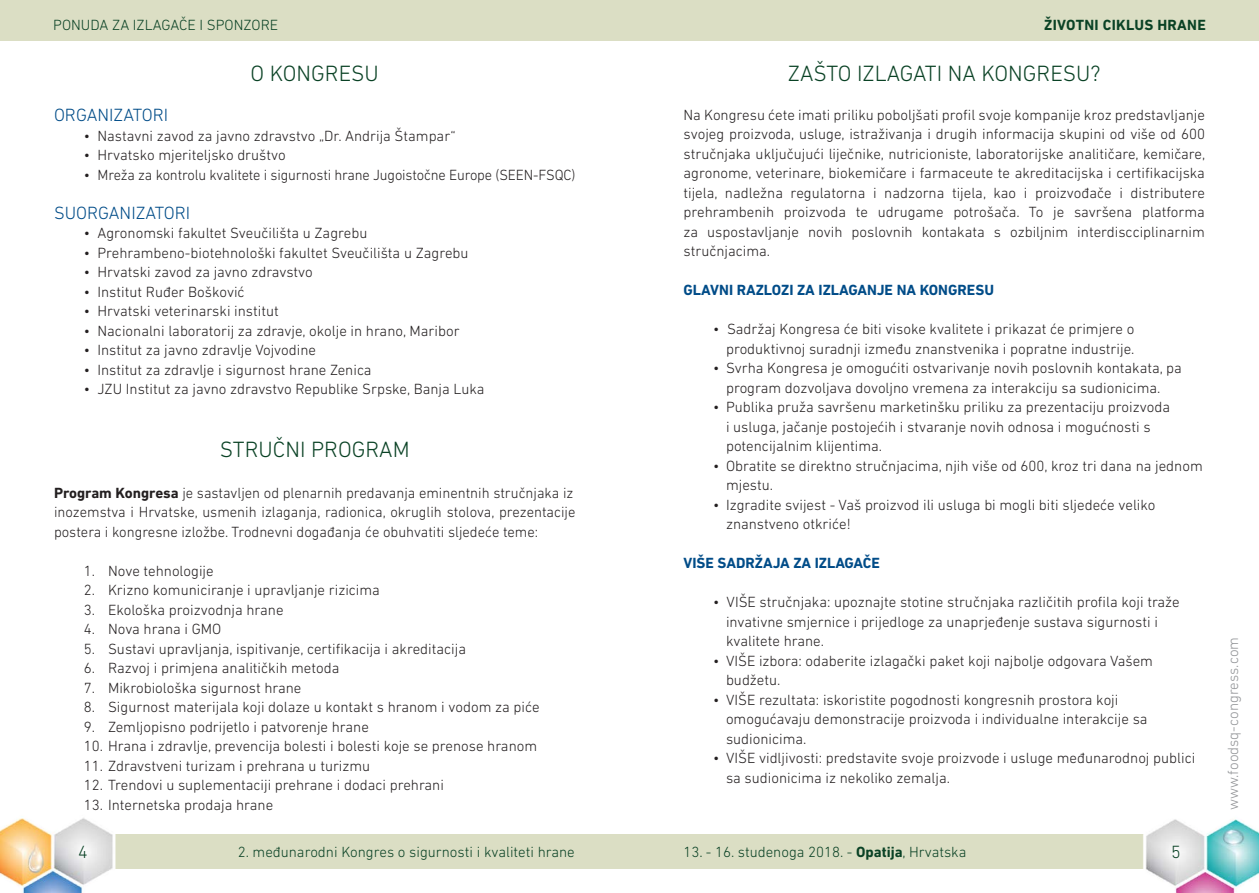
<style>
.page{position:relative;width:1259px;height:893px;background:#fff}
.page>*{position:absolute;margin:0;border:0;box-sizing:border-box;transform-origin:0 0}
.t1{font:300 22.5px "DIN Next LT Pro";color:#0a4225}
.t2{font:300 18px "DIN Next LT Pro";color:#014c88}
.t3{font:300 18px "DIN Next LT Pro";color:#0a4225}
.t4{font:300 15px/19.5px "DIN Next LT Pro";color:#231f20}
.t5{font:300 15px "DIN Next LT Pro";color:#0a4225}
.t6{font:700 15px "DIN Next LT Pro";color:#014c88}
.t7{font:300 15px "DIN Next LT Pro";color:#939598}
.t8{font:700 15px "DIN Next LT Pro";letter-spacing:.02em;color:#0a4225}
.s1{font-weight:700}
</style>
<div class="page">
<div style="left:629px;top:0;width:630px;height:41px;background:#dbdec4"></div>
<div style="left:629px;top:834px;width:630px;height:35px;background:#dbdec4"></div>
<div style="left:0;top:834px;width:629px;height:35px;background:#dbdec4"></div>
<div style="left:0;top:0;width:629px;height:41px;background:#dbdec4"></div>
<img style="left:0;top:818px;width:116px;height:75px">
<img style="left:1143px;top:819px;width:116px;height:74px">
<p class="t5" style="left:53px;top:17px;width:226px">PONUDA ZA IZLAGAČE I SPONZORE</p>
<h1 class="t1" style="left:250px;top:60px;width:130px">O KONGRESU</h1>
<p class="t2" style="left:54px;top:105px;width:116px">ORGANIZATORI</p>
<p class="t4" style="left:84px;top:126px;width:373px">• Nastavni zavod za javno zdravstvo „Dr. Andrija Štampar“</p>
<p class="t4" style="left:84px;top:145px;width:203px">• Hrvatsko mjeriteljsko društvo</p>
<p class="t4" style="left:84px;top:165px;width:493px">• Mreža za kontrolu kvalitete i sigurnosti hrane Jugoistočne Europe (SEEN-FSQC)</p>
<p class="t2" style="left:54px;top:202px;width:138px">SUORGANIZATORI</p>
<p class="t4" style="left:84px;top:223px;width:285px">• Agronomski fakultet Sveučilišta u Zagrebu</p>
<p class="t4" style="left:84px;top:243px;width:386px">• Prehrambeno-biotehnološki fakultet Sveučilišta u Zagrebu</p>
<p class="t4" style="left:84px;top:262px;width:231px">• Hrvatski zavod za javno zdravstvo</p>
<p class="t4" style="left:84px;top:282px;width:162px">• Institut Ruđer Bošković</p>
<p class="t4" style="left:84px;top:301px;width:196px">• Hrvatski veterinarski institut</p>
<p class="t4" style="left:84px;top:321px;width:377px">• Nacionalni laboratorij za zdravje, okolje in hrano, Maribor</p>
<p class="t4" style="left:84px;top:340px;width:234px">• Institut za javno zdravlje Vojvodine</p>
<p class="t4" style="left:84px;top:360px;width:289px">• Institut za zdravlje i sigurnost hrane Zenica</p>
<p class="t4" style="left:84px;top:379px;width:402px">• JZU Institut za javno zdravstvo Republike Srpske, Banja Luka</p>
<h1 class="t1" style="left:220px;top:437px;width:191px">STRUČNI PROGRAM</h1>
<p class="t4" style="left:54px;top:483px;width:523px"><span class="s1">Program Kongresa</span> je sastavljen od plenarnih predavanja eminentnih stručnjaka iz inozemstva i Hrvatske, usmenih izlaganja, radionica, okruglih stolova, prezentacije postera i kongresne izložbe. Trodnevni događanja će obuhvatiti sljedeće teme:</p>
<p class="t4" style="left:84px;top:561px;width:131px">1. Nove tehnologije</p>
<p class="t4" style="left:84px;top:580px;width:298px">2. Krizno komuniciranje i upravljanje rizicima</p>
<p class="t4" style="left:84px;top:600px;width:201px">3. Ekološka proizvodnja hrane</p>
<p class="t4" style="left:84px;top:619px;width:139px">4. Nova hrana i GMO</p>
<p class="t4" style="left:84px;top:639px;width:384px">5. Sustavi upravljanja, ispitivanje, certifikacija i akreditacija</p>
<p class="t4" style="left:84px;top:658px;width:257px">6. Razvoj i primjena analitičkih metoda</p>
<p class="t4" style="left:84px;top:678px;width:219px">7. Mikrobiološka sigurnost hrane</p>
<p class="t4" style="left:84px;top:697px;width:457px">8. Sigurnost materijala koji dolaze u kontakt s hranom i vodom za piće</p>
<p class="t4" style="left:84px;top:717px;width:287px">9. Zemljopisno podrijetlo i patvorenje hrane</p>
<p class="t4" style="left:84px;top:736px;width:455px">10. Hrana i zdravlje, prevencija bolesti i bolesti koje se prenose hranom</p>
<p class="t4" style="left:84px;top:756px;width:288px">11. Zdravstveni turizam i prehrana u turizmu</p>
<p class="t4" style="left:84px;top:775px;width:362px">12. Trendovi u suplementaciji prehrane i dodaci prehrani</p>
<p class="t4" style="left:84px;top:795px;width:191px">13. Internetska prodaja hrane</p>
<p class="t8" style="left:1044px;top:17px;width:163px">ŽIVOTNI CIKLUS HRANE</p>
<h1 class="t1" style="left:788px;top:60px;width:314px">ZAŠTO IZLAGATI NA KONGRESU?</h1>
<p class="t4" style="left:683px;top:105px;width:523px;text-align:justify">Na Kongresu ćete imati priliku poboljšati profil svoje kompanije kroz predstavljanje svojeg proizvoda, usluge, istraživanja i drugih informacija skupini od više od 600 stručnjaka uključujući liječnike, nutricioniste, laboratorijske analitičare, kemičare, agronome, veterinare, biokemičare i farmaceute te akreditacijska i certifikacijska tijela, nadležna regulatorna i nadzorna tijela, kao i proizvođače i distributere prehrambenih proizvoda te udrugame potrošača. To je savršena platforma za uspostavljanje novih poslovnih kontakata s ozbiljnim interdiscciplinarnim stručnjacima.</p>
<p class="t6" style="left:683px;top:281px;width:312px">GLAVNI RAZLOZI ZA IZLAGANJE NA KONGRESU</p>
<p class="t4" style="left:713px;top:319px;width:423px;text-align:right">• Sadržaj Kongresa će biti visoke kvalitete i prikazat će primjere o produktivnoj suradnji između znanstvenika i popratne industrije.</p>
<p class="t4" style="left:713px;top:358px;width:470px;text-align:center">• Svrha Kongresa je omogućiti ostvarivanje novih poslovnih kontakata, pa program dozvoljava dovoljno vremena za interakciju sa sudionicima.</p>
<p class="t4" style="left:726px;top:397px;width:445px;text-indent:-13px">• Publika pruža savršenu marketinšku priliku za prezentaciju proizvoda i usluga, jačanje postojećih i stvaranje novih odnosa i mogućnosti s potencijalnim klijentima.</p>
<p class="t4" style="left:726px;top:456px;width:478px;text-indent:-13px">• Obratite se direktno stručnjacima, njih više od 600, kroz tri dana na jednom mjestu.</p>
<p class="t4" style="left:726px;top:495px;width:431px;text-indent:-13px">• Izgradite svijest - Vaš proizvod ili usluga bi mogli biti sljedeće veliko znanstveno otkriće!</p>
<p class="t6" style="left:683px;top:554px;width:198px">VIŠE SADRŽAJA ZA IZLAGAČE</p>
<p class="t4" style="left:726px;top:592px;width:455px;text-indent:-13px">• VIŠE stručnjaka: upoznajte stotine stručnjaka različitih profila koji traže invativne smjernice i prijedloge za unaprjeđenje sustava sigurnosti i kvalitete hrane.</p>
<p class="t4" style="left:726px;top:651px;width:428px;text-indent:-13px">• VIŠE izbora: odaberite izlagački paket koji najbolje odgovara Vašem budžetu.</p>
<p class="t4" style="left:726px;top:690px;width:423px;text-indent:-13px">• VIŠE rezultata: iskoristite pogodnosti kongresnih prostora koji omogućavaju demonstracije proizvoda i individualne interakcije sa sudionicima.</p>
<p class="t4" style="left:726px;top:748px;width:471px;text-indent:-13px">• VIŠE vidljivosti: predstavite svoje proizvode i usluge međunarodnoj publici sa sudionicima iz nekoliko zemalja.</p>
<p class="t3" style="left:78px;top:841px;width:11px">4</p>
<p class="t3" style="left:1171px;top:841px;width:11px">5</p>
<p class="t5" style="left:238px;top:843px;width:338px">2. međunarodni Kongres o sigurnosti i kvaliteti hrane</p>
<p class="t5" style="left:683px;top:843px;width:284px">13. - 16. studenoga 2018. - <span class="s1">Opatija</span>, Hrvatska</p>
<p class="t7" style="left:1224px;top:810px;width:175px;rotate:-90deg">www.foodsq-congress.com</p>
</div>
